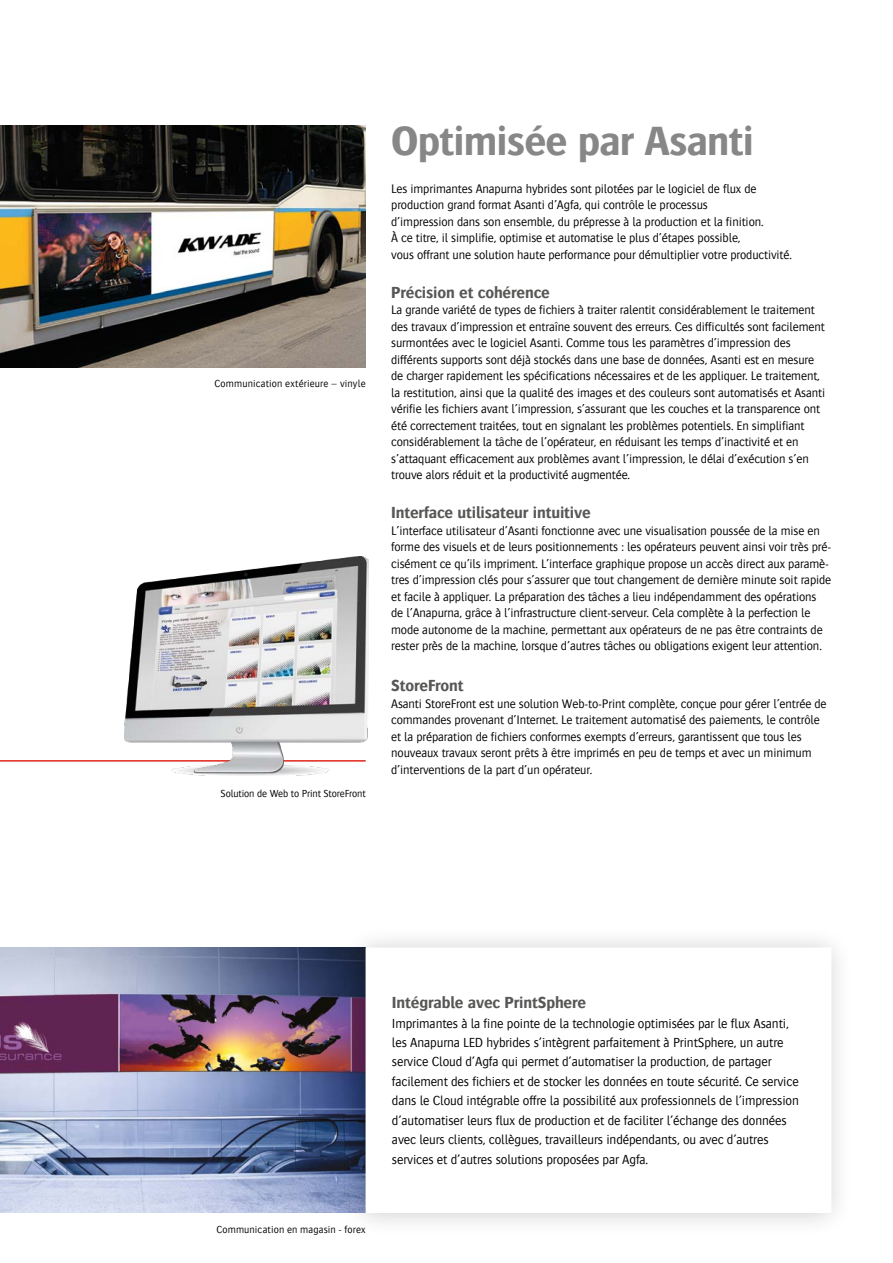
<style>
.page{position:relative;width:893px;height:1263px;background:#fff}
.page>*{position:absolute;margin:0;border:0;box-sizing:border-box;transform-origin:0 0}
.t1{font:700 42px "Bosis For Agfa";letter-spacing:-.02em;color:#878787}
.t2{font:700 16.5px "Bosis For Agfa";letter-spacing:-.01em;color:#575756}
.t3{font:300 13.5px/19.5px "Bosis For Agfa";letter-spacing:-.01em;color:#000}
.t4{font:300 12.75px/16.5px "Bosis For Agfa";letter-spacing:-.01em;color:#000}
.t5{font:300 10.5px "Bosis For Agfa";letter-spacing:.01em;color:#000}
.t6{font:300 10.5px "Bosis For Agfa";letter-spacing:-.01em;color:#000}
</style>
<div class="page">
<img style="left:0;top:947px;width:340px;height:265px">
<img style="left:0;top:125px;width:366px;height:242px">
<hr style="left:0;top:760px;width:366px;height:2px;background:#e1251b">
<img style="left:124px;top:556px;width:244px;height:220px">
<div style="left:340px;top:925px;width:513px;height:313px;background:#000;opacity:.2"></div>
<div style="left:366px;top:948px;width:465px;height:264px;background:#fff"></div>
<div style="left:366px;top:947px;width:465px;height:266px;border:1px solid #fff"></div>
<p class="t5" style="left:214px;top:378px;width:153px">Communication extérieure – vinyle</p>
<p class="t6" style="left:221px;top:788px;width:147px">Solution de Web to Print StoreFront</p>
<h1 class="t1" style="left:391px;top:118px;width:364px">Optimisée par Asanti</h1>
<p class="t4" style="left:391px;top:180px;width:402px">Les imprimantes Anapurna hybrides sont pilotées par le logiciel de flux de production grand format Asanti d’Agfa, qui contrôle le processus<br>d’impression dans son ensemble, du prépresse à la production et la finition.<br>À ce titre, il simplifie, optimise et automatise le plus d’étapes possible,<br>vous offrant une solution haute performance pour démultiplier votre productivité.</p>
<p class="t2" style="left:391px;top:283px;width:160px">Précision et cohérence</p>
<p class="t4" style="left:391px;top:302px;width:435px">La grande variété de types de fichiers à traiter ralentit considérablement le traitement des travaux d’impression et entraîne souvent des erreurs. Ces difficultés sont facilement surmontées avec le logiciel Asanti. Comme tous les paramètres d’impression des différents supports sont déjà stockés dans une base de données, Asanti est en mesure de charger rapidement les spécifications nécessaires et de les appliquer. Le traitement, la restitution, ainsi que la qualité des images et des couleurs sont automatisés et Asanti vérifie les fichiers avant l’impression, s’assurant que les couches et la transparence ont été correctement traitées, tout en signalant les problèmes potentiels. En simplifiant considérablement la tâche de l’opérateur, en réduisant les temps d’inactivité et en s’attaquant efficacement aux problèmes avant l’impression, le délai d’exécution s’en trouve alors réduit et la productivité augmentée.</p>
<p class="t2" style="left:391px;top:504px;width:201px">Interface utilisateur intuitive</p>
<p class="t4" style="left:391px;top:522px;width:442px">L’interface utilisateur d’Asanti fonctionne avec une visualisation poussée de la mise en forme des visuels et de leurs positionnements : les opérateurs peuvent ainsi voir très pré&shy;cisément ce qu’ils impriment. L’interface graphique propose un accès direct aux paramè&shy;tres d’impression clés pour s’assurer que tout changement de dernière minute soit rapide et facile à appliquer. La préparation des tâches a lieu indépendamment des opérations de l’Anapurna, grâce à l’infrastructure client-serveur. Cela complète à la perfection le mode autonome de la machine, permettant aux opérateurs de ne pas être contraints de rester près de la machine, lorsque d’autres tâches ou obligations exigent leur attention.</p>
<p class="t2" style="left:391px;top:677px;width:74px">StoreFront</p>
<p class="t4" style="left:391px;top:695px;width:437px">Asanti StoreFront est une solution Web-to-Print complète, conçue pour gérer l’entrée de commandes provenant d’Internet. Le traitement automatisé des paiements, le contrôle et la préparation de fichiers conformes exempts d’erreurs, garantissent que tous les nouveaux travaux seront prêts à être imprimés en peu de temps et avec un minimum d’interventions de la part d’un opérateur.</p>
<p class="t5" style="left:216px;top:1224px;width:151px">Communication en magasin - forex</p>
<p class="t2" style="left:392px;top:993px;width:196px">Intégrable avec PrintSphere</p>
<p class="t3" style="left:392px;top:1013px;width:408px">Imprimantes à la fine pointe de la technologie optimisées par le flux Asanti, les Anapurna LED hybrides s’intègrent parfaitement à PrintSphere, un autre service Cloud d’Agfa qui permet d’automatiser la production, de partager facilement des fichiers et de stocker les données en toute sécurité. Ce service dans le Cloud intégrable offre la possibilité aux professionnels de l’impression d’automatiser leurs flux de production et de faciliter l’échange des données avec leurs clients, collègues, travailleurs indépendants, ou avec d’autres services et d’autres solutions proposées par Agfa.</p>
</div>
